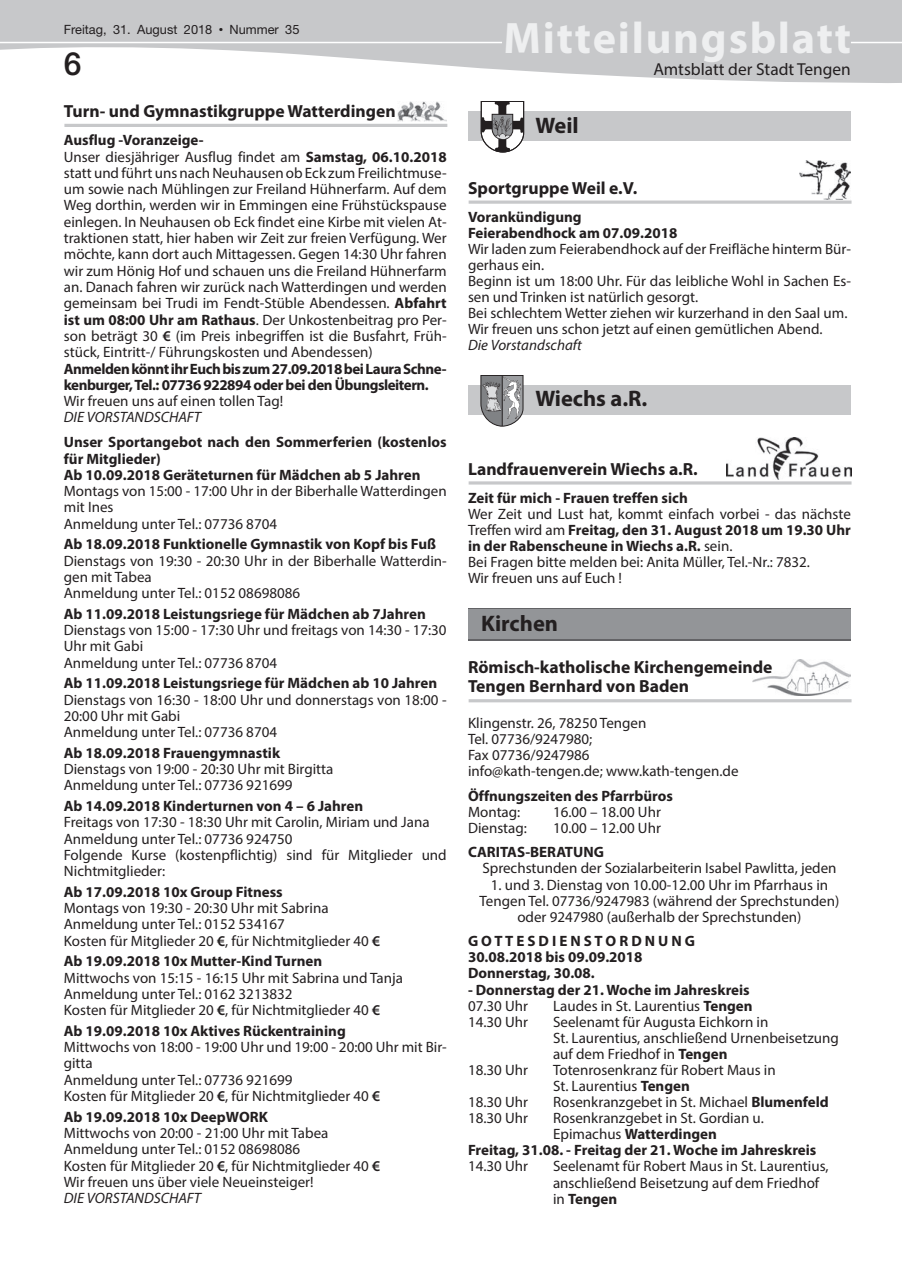
<style>
.page{position:relative;width:902px;height:1280px;background:#fff}
.page>*{position:absolute;margin:0;border:0;box-sizing:border-box;transform-origin:0 0}
.t1{font:700 44.25px "Myriad Pro";letter-spacing:.04em;color:#eeeff0}
.t2{font:500 31.95px "Helvetica Neue";color:#231f20}
.t3{font:700 22.5px "Myriad Pro";color:#231f20}
.t4{font:700 17.55px/19.2px "Myriad Pro";color:#231f20}
.t5{font:17.4px "Myriad Pro";color:#231f20}
.t6{font:15px/16.4px "Myriad Pro";color:#231f20}
.t7{font:700 15px/16px "Myriad Pro";color:#231f20}
.t8{font:700 15px/16.4px "Myriad Pro";letter-spacing:-.03em;color:#231f20}
.t9{font:italic 15px "Myriad Pro";color:#231f20}
.t10{font:12.75px "Helvetica Neue";color:#231f20}
.s1{font-family:"M Twentieth Century";font-weight:500}
.s2{font-size:12.9px}
.s3{font-weight:700}
.s4{font-weight:600}
.s5{font-weight:400}
</style>
<div class="page">
<svg style="left:0;top:0;width:901px;height:83px;fill:#c7c8ca"></svg>
<div style="left:505px;top:22px;width:344px;height:40px;background:#c7c8ca"></div>
<hr style="left:0;top:42px;width:502px;height:1px;background:#fff">
<hr style="left:850px;top:42px;width:51px;height:1px;background:#fff">
<hr style="left:64px;top:124px;width:383px;height:3px;background:#c7c8ca">
<img style="left:397px;top:101px;width:49px;height:20px">
<div style="left:468px;top:111px;width:382px;height:29px;background:#c7c8ca"></div>
<svg style="left:480px;top:101px;width:44px;height:51px"></svg>
<hr style="left:468px;top:201px;width:383px;height:3px;background:#c7c8ca">
<img style="left:799px;top:160px;width:51px;height:40px">
<div style="left:468px;top:385px;width:382px;height:29px;background:#c7c8ca"></div>
<svg style="left:480px;top:375px;width:43px;height:51px;background:#9b9c9e"></svg>
<hr style="left:502px;top:375px;width:1px;height:51px;background:#231f20">
<svg style="left:468px;top:481px;width:383px;height:4px;background:#d2d2d4"></svg>
<img style="left:726px;top:437px;width:125px;height:43px">
<div style="left:468px;top:608px;width:382px;height:32px;background:#636366"></div>
<div style="left:468px;top:609px;width:382px;height:30px;background:#939598"></div>
<hr style="left:468px;top:699px;width:383px;height:3px;background:#c7c8ca">
<img style="left:752px;top:660px;width:98px;height:36px">
<p class="t10" style="left:64px;top:22px;width:237px">Freitag, 31. August 2018 <span class="s1">•</span> Nummer <span class="s2">35</span></p>
<h1 class="t1" style="left:503px;top:9px;width:349px">Mitteilungsblatt</h1>
<h2 class="t2" style="left:64px;top:45px;width:19px">6</h2>
<p class="t5" style="left:653px;top:59px;width:199px">Amtsblatt der Stadt Tengen</p>
<p class="t4" style="left:64px;top:101px;width:333px">Turn- und Gymnastikgruppe Watterdingen</p>
<p class="t6" style="left:64px;top:132px;width:384px"><span class="s3">Ausflug -Voranzeige-<br></span>Unser diesjähriger Ausflug findet am <span class="s3">Samstag, 06.10.2018 </span>statt und führt uns nach Neuhausen ob Eck zum Freilichtmuse&shy;um sowie nach Mühlingen zur Freiland Hühnerfarm. Auf dem Weg dorthin, werden wir in Emmingen eine Frühstückspause einlegen. In Neuhausen ob Eck findet eine Kirbe mit vielen At&shy;traktionen statt, hier haben wir Zeit zur freien Verfügung. Wer möchte, kann dort auch Mittagessen. Gegen 14:30 Uhr fahren wir zum Hönig Hof und schauen uns die Freiland Hühnerfarm an. Danach fahren wir zurück nach Watterdingen und werden gemeinsam bei Trudi im Fendt-Stüble Abendessen. <span class="s3">Abfahrt ist um 08:00 Uhr am Rathaus</span>. Der Unkostenbeitrag pro Per&shy;son beträgt 30 <span class="s4">€</span> (im Preis inbegriffen ist die Busfahrt, Früh&shy;stück, Eintritt-/ Führungskosten und Abendessen)</p>
<p class="t8" style="left:64px;top:360px;width:384px">Anmelden könnt ihr Euch bis zum 27.09.2018 bei Laura Schne&shy;kenburger, Tel.: 07736 922894 oder bei den Übungsleitern.</p>
<p class="t6" style="left:64px;top:393px;width:221px">Wir freuen uns auf einen tollen Tag!</p>
<p class="t9" style="left:64px;top:408px;width:139px">DIE VORSTANDSCHAFT</p>
<p class="t7" style="left:64px;top:433px;width:384px">Unser Sportangebot nach den Sommerferien (kostenlos für Mitglieder)<br>Ab 10.09.2018 Geräteturnen für Mädchen ab 5 Jahren</p>
<p class="t6" style="left:64px;top:483px;width:384px">Montags von 15:00 - 17:00 Uhr in der Biberhalle Watterdingen mit Ines<br>Anmeldung unter Tel.: 07736 8704</p>
<p class="t7" style="left:64px;top:536px;width:374px">Ab 18.09.2018 Funktionelle Gymnastik von Kopf bis Fuß</p>
<p class="t6" style="left:64px;top:552px;width:384px">Dienstags von 19:30 - 20:30 Uhr in der Biberhalle Watterdin&shy;gen mit Tabea<br>Anmeldung unter Tel.: 0152 08698086</p>
<p class="t7" style="left:64px;top:605px;width:363px">Ab 11.09.2018 Leistungsriege für Mädchen ab 7Jahren</p>
<p class="t6" style="left:64px;top:622px;width:384px">Dienstags von 15:00 - 17:30 Uhr und freitags von 14:30 - 17:30<br>Uhr mit Gabi<br>Anmeldung unter Tel.: 07736 8704</p>
<p class="t7" style="left:64px;top:675px;width:375px">Ab 11.09.2018 Leistungsriege für Mädchen ab 10 Jahren</p>
<p class="t6" style="left:64px;top:691px;width:384px">Dienstags von 16:30 - 18:00 Uhr und donnerstags von 18:00 -<br>20:00 Uhr mit Gabi<br>Anmeldung unter Tel.: 07736 8704</p>
<p class="t7" style="left:64px;top:744px;width:218px">Ab 18.09.2018 Frauengymnastik</p>
<p class="t6" style="left:64px;top:761px;width:271px">Dienstags von 19:00 - 20:30 Uhr mit Birgitta<br>Anmeldung unter Tel.: 07736 921699</p>
<p class="t7" style="left:64px;top:797px;width:301px">Ab 14.09.2018 Kinderturnen von 4 – 6 Jahren</p>
<p class="t6" style="left:64px;top:814px;width:384px">Freitags von 17:30 - 18:30 Uhr mit Carolin, Miriam und Jana Anmeldung unter Tel.: 07736 924750<br>Folgende Kurse (kostenpflichtig) sind für Mitglieder und Nichtmitglieder:</p>
<p class="t7" style="left:64px;top:883px;width:220px">Ab 17.09.2018 10x Group Fitness</p>
<p class="t6" style="left:64px;top:900px;width:318px">Montags von 19:30 - 20:30 Uhr mit Sabrina<br>Anmeldung unter Tel.: 0152 534167<br>Kosten für Mitglieder 20 <span class="s4">€</span>, für Nichtmitglieder 40 <span class="s4">€</span></p>
<p class="t7" style="left:64px;top:953px;width:260px">Ab 19.09.2018 10x Mutter-Kind Turnen</p>
<p class="t6" style="left:64px;top:969px;width:341px">Mittwochs von 15:15 - 16:15 Uhr mit Sabrina und Tanja<br>Anmeldung unter Tel.: 0162 3213832<br>Kosten für Mitglieder 20 <span class="s4">€</span>, für Nichtmitglieder 40 <span class="s4">€</span></p>
<p class="t7" style="left:64px;top:1022px;width:283px">Ab 19.09.2018 10x Aktives Rückentraining</p>
<p class="t6" style="left:64px;top:1039px;width:384px">Mittwochs von 18:00 - 19:00 Uhr und 19:00 - 20:00 Uhr mit Bir&shy;gitta<br>Anmeldung unter Tel.: 07736 921699<br>Kosten für Mitglieder 20 <span class="s4">€</span>, für Nichtmitglieder 40 <span class="s4">€</span></p>
<p class="t7" style="left:64px;top:1108px;width:205px">Ab 19.09.2018 10x DeepWORK</p>
<p class="t6" style="left:64px;top:1124px;width:318px">Mittwochs von 20:00 - 21:00 Uhr mit Tabea Anmeldung unter Tel.: 0152 08698086<br>Kosten für Mitglieder 20 <span class="s4">€</span>, für Nichtmitglieder 40 <span class="s4">€ </span>Wir freuen uns über viele Neueinsteiger!</p>
<p class="t9" style="left:64px;top:1189px;width:139px">DIE VORSTANDSCHAFT</p>
<h3 class="t3" style="left:535px;top:110px;width:45px">Weil</h3>
<p class="t4" style="left:468px;top:178px;width:171px">Sportgruppe Weil e.V.</p>
<p class="t7" style="left:468px;top:208px;width:211px">Vorankündigung<br>Feierabendhock am 07.09.2018</p>
<p class="t6" style="left:468px;top:241px;width:384px">Wir laden zum Feierabendhock auf der Freifläche hinterm Bür&shy;gerhaus ein.<br>Beginn ist um 18:00 Uhr. Für das leibliche Wohl in Sachen Es&shy;sen und Trinken ist natürlich gesorgt.<br>Bei schlechtem Wetter ziehen wir kurzerhand in den Saal um.<br>Wir freuen uns schon jetzt auf einen gemütlichen Abend.</p>
<p class="t9" style="left:468px;top:336px;width:115px">Die Vorstandschaft</p>
<h3 class="t3" style="left:535px;top:384px;width:113px">Wiechs a.R.</h3>
<p class="t4" style="left:468px;top:458px;width:231px">Landfrauenverein Wiechs a.R.</p>
<p class="t7" style="left:468px;top:489px;width:221px">Zeit für mich - Frauen treffen sich</p>
<p class="t6" style="left:468px;top:506px;width:384px">Wer Zeit und Lust hat, kommt einfach vorbei - das nächste Treffen wird am <span class="s3">Freitag, den 31. August 2018 um 19.30 Uhr in der Rabenscheune in Wiechs a.R.</span> sein.<br>Bei Fragen bitte melden bei: Anita Müller, Tel.-Nr.: 7832.<br>Wir freuen uns auf Euch !</p>
<h3 class="t3" style="left:481px;top:609px;width:78px">Kirchen</h3>
<p class="t4" style="left:468px;top:657px;width:306px">Römisch-katholische Kirchengemeinde<br>Tengen Bernhard von Baden</p>
<p class="t6" style="left:468px;top:714px;width:272px">Klingenstr. 26, 78250 Tengen<br>Tel. 07736/9247980;<br>Fax 07736/9247986<br>info@kath-tengen.de; www.kath-tengen.de</p>
<p class="t7" style="left:468px;top:787px;width:206px">Öffnungszeiten des Pfarrbüros</p>
<p class="t6" style="left:468px;top:803px;width:54px">Montag:</p>
<p class="t6" style="left:553px;top:803px;width:109px">16.00 – 18.00 Uhr</p>
<p class="t6" style="left:468px;top:819px;width:60px">Dienstag:</p>
<p class="t6" style="left:553px;top:819px;width:109px">10.00 – 12.00 Uhr</p>
<p class="t7" style="left:468px;top:844px;width:137px">CARITAS-BERATUNG</p>
<p class="t6" style="left:482px;top:860px;width:355px">Sprechstunden der Sozialarbeiterin Isabel Pawlitta, jeden</p>
<p class="t6" style="left:479px;top:876px;width:361px;text-align:center">1. und 3. Dienstag von 10.00-12.00 Uhr im Pfarrhaus in<br>Tengen Tel. 07736/9247983 (während der Sprechstunden) oder 9247980 (außerhalb der Sprechstunden)</p>
<p class="t7" style="left:468px;top:933px;width:228px">G O T T E S D I E N S T O R D N U N G<br>30.08.2018 bis 09.09.2018<br>Donnerstag, 30.08.</p>
<p class="t7" style="left:468px;top:981px;width:283px">- Donnerstag der 21. Woche im Jahreskreis</p>
<p class="t6" style="left:468px;top:997px;width:61px">07.30 Uhr</p>
<p class="t6" style="left:553px;top:997px;width:201px">Laudes in St. Laurentius <span class="s3">Tengen</span></p>
<p class="t6" style="left:468px;top:1013px;width:61px">14.30 Uhr</p>
<p class="t6" style="left:553px;top:1013px;width:287px">Seelenamt für Augusta Eichkorn in<br>St. Laurentius, anschließend Urnenbeisetzung auf dem Friedhof in <span class="s3">Tengen</span></p>
<p class="t6" style="left:468px;top:1061px;width:61px">18.30 Uhr</p>
<p class="t6" style="left:553px;top:1062px;width:224px">Totenrosenkranz für Robert Maus in<br>St. Laurentius <span class="s3">Tengen</span></p>
<p class="t6" style="left:468px;top:1094px;width:61px">18.30 Uhr</p>
<p class="t6" style="left:553px;top:1094px;width:277px">Rosenkranzgebet in St. Michael <span class="s3">Blumenfeld</span></p>
<p class="t6" style="left:468px;top:1110px;width:61px">18.30 Uhr</p>
<p class="t6" style="left:553px;top:1110px;width:212px">Rosenkranzgebet in St. Gordian u.</p>
<p class="t7" style="left:553px;top:1126px;width:165px"><span class="s5">Epimachus</span> Watterdingen</p>
<p class="t7" style="left:468px;top:1142px;width:350px">Freitag, 31.08. - Freitag der 21. Woche im Jahreskreis</p>
<p class="t6" style="left:468px;top:1158px;width:61px">14.30 Uhr</p>
<p class="t6" style="left:553px;top:1158px;width:277px">Seelenamt für Robert Maus in St. Laurentius, anschließend Beisetzung auf dem Friedhof in <span class="s3">Tengen</span></p>
</div>
